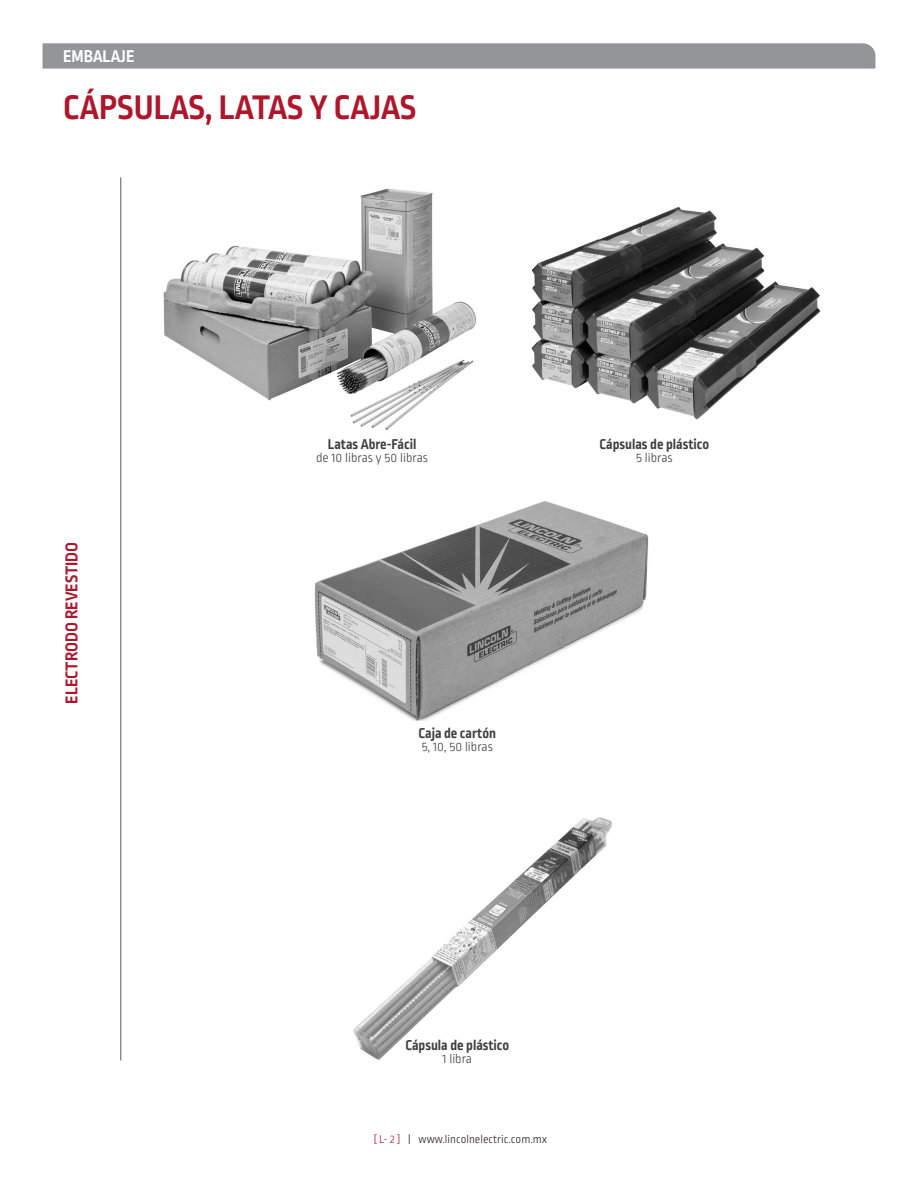
<style>
.page{position:relative;width:918px;height:1188px;background:#fff}
.page>*{position:absolute;margin:0;border:0;box-sizing:border-box;transform-origin:0 0}
.Medium_cuadros{font:700 36px "Ropa Sans Pro";color:#ae172b}
.subtitulos_3{font:700 18px "Ropa Sans Pro";color:#ae172b}
.subtitulos_3-2{font:700 18px "Ropa Sans Pro";color:#fff}
.Procesos{font:700 15px "Ropa Sans Pro";color:#3e3e3f}
.Procesos-2{font:300 13.5px "Ropa Sans Pro";color:#3e3e3f}
.t1{font:300 12px "Ropa Sans Pro";color:#231f20}
.s1{color:#ae172b}
</style>
<div class="page">
<img style="left:163px;top:188px;width:658px;height:872px">
<svg style="left:43px;top:43px;width:832px;height:26px;background:#96989b"></svg>
<hr style="left:121px;top:177px;width:1px;height:883px;background:#57585a">
<p class="subtitulos_3-2" style="left:63px;top:46px;width:73px">EMBALAJE</p>
<p class="Medium_cuadros" style="left:63px;top:87px;width:355px">CÁPSULAS, LATAS Y CAJAS</p>
<p class="subtitulos_3" style="left:62px;top:704px;width:163px;rotate:-90deg">ELECTRODO REVESTIDO</p>
<p class="Procesos" style="left:328px;top:435px;width:90px">Latas Abre-Fácil</p>
<p class="Procesos-2" style="left:316px;top:451px;width:114px">de 10 libras y 50 libras</p>
<p class="Procesos" style="left:600px;top:435px;width:111px">Cápsulas de plástico</p>
<p class="Procesos-2" style="left:636px;top:451px;width:38px">5 libras</p>
<p class="Procesos" style="left:419px;top:725px;width:79px">Caja de cartón</p>
<p class="Procesos-2" style="left:422px;top:740px;width:72px">5, 10, 50 libras</p>
<p class="Procesos" style="left:405px;top:1036px;width:105px">Cápsula de plástico</p>
<p class="Procesos-2" style="left:443px;top:1052px;width:31px">1 libra</p>
<p class="t1" style="left:374px;top:1133px;width:175px"><span class="s1">[ L- 2 ]</span> | www.lincolnelectric.com.mx</p>
</div>
